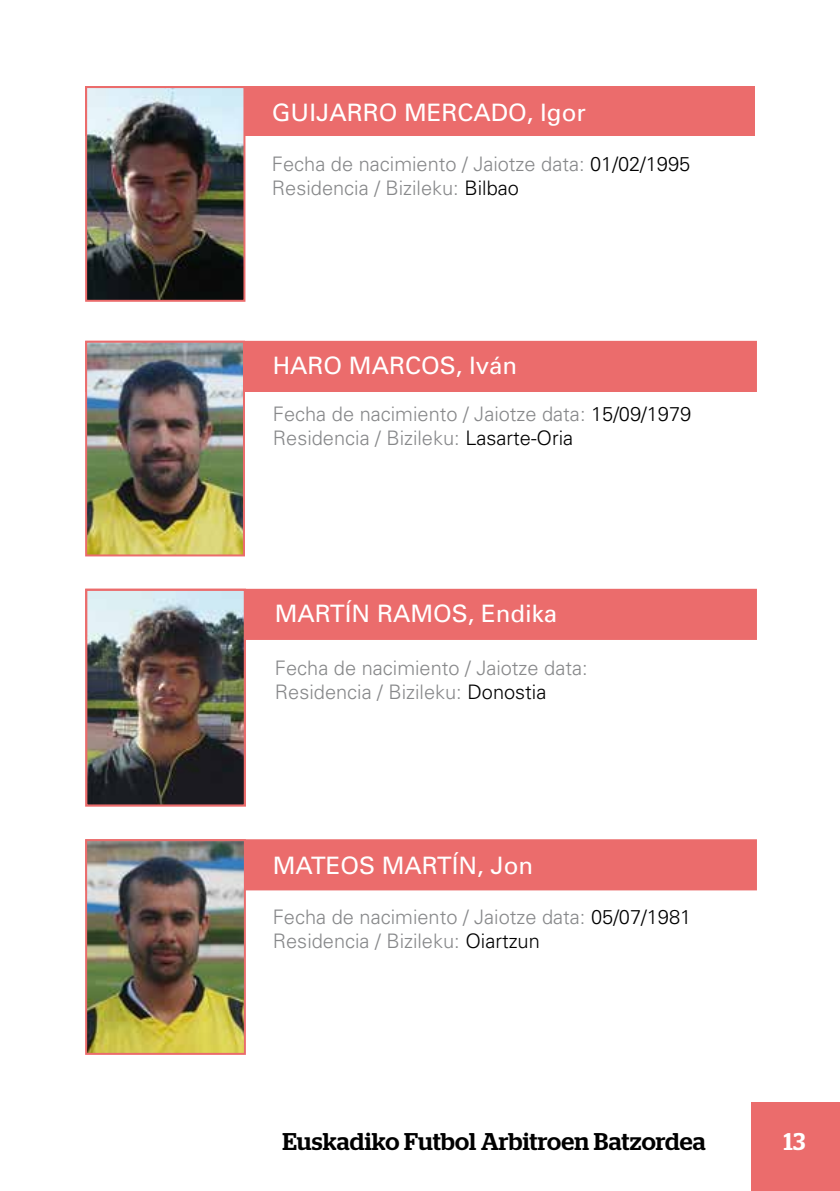
<style>
.page{position:relative;width:840px;height:1191px;background:#fff}
.page>*{position:absolute;margin:0;border:0;box-sizing:border-box;transform-origin:0 0}
.t1{font:500 24.2px "Stag";letter-spacing:.01em;color:#000}
.t2{font:500 24.2px "Stag";color:#fff}
.t3{font:24px "Univers";color:#fff}
.t4{font:300 20px/24px "Univers";color:#87888a}
.s1{color:#000}
</style>
<div class="page">
<div style="left:750px;top:1102px;width:89px;height:89px;background:#eb6c6c"></div>
<div style="left:85px;top:341px;width:671px;height:51px;background:#eb6c6c"></div>
<img style="left:88px;top:344px;width:154px;height:209px">
<div style="left:85px;top:341px;width:160px;height:215px;border:2px solid #eb6c6c"></div>
<div style="left:85px;top:86px;width:669px;height:49px;background:#eb6c6c"></div>
<img style="left:88px;top:89px;width:154px;height:210px">
<div style="left:85px;top:86px;width:160px;height:216px;border:2px solid #eb6c6c"></div>
<div style="left:85px;top:589px;width:671px;height:51px;background:#eb6c6c"></div>
<img style="left:88px;top:591px;width:155px;height:212px">
<div style="left:85px;top:588px;width:161px;height:218px;border:2px solid #eb6c6c"></div>
<div style="left:85px;top:839px;width:671px;height:51px;background:#eb6c6c;border:2px solid #eb6c6c"></div>
<img style="left:88px;top:842px;width:155px;height:209px">
<div style="left:85px;top:839px;width:161px;height:215px;border:2px solid #eb6c6c"></div>
<p class="t3" style="left:272px;top:98px;width:315px">GUIJARRO MERCADO, Igor</p>
<p class="t4" style="left:272px;top:152px;width:419px">Fecha de nacimiento / Jaiotze data: <span class="s1">01/02/1995<br></span>Residencia / Bizileku: <span class="s1">Bilbao</span></p>
<p class="t3" style="left:273px;top:352px;width:246px">HARO MARCOS, Iván</p>
<p class="t4" style="left:273px;top:402px;width:419px">Fecha de nacimiento / Jaiotze data: <span class="s1">15/09/1979<br></span>Residencia / Bizileku: <span class="s1">Lasarte-Oria</span></p>
<p class="t3" style="left:275px;top:600px;width:283px">MARTÍN RAMOS, Endika</p>
<p class="t4" style="left:275px;top:655px;width:314px">Fecha de nacimiento / Jaiotze data:<br>Residencia / Bizileku: <span class="s1">Donostia</span></p>
<p class="t3" style="left:273px;top:851px;width:262px">MATEOS MARTÍN, Jon</p>
<p class="t4" style="left:273px;top:904px;width:419px">Fecha de nacimiento / Jaiotze data: <span class="s1">05/07/1981<br></span>Residencia / Bizileku: <span class="s1">Oiartzun</span></p>
<p class="t1" style="left:282px;top:1132px;width:425px">Euskadiko Futbol Arbitroen Batzordea</p>
<p class="t2" style="left:783px;top:1132px;width:23px">13</p>
</div>
